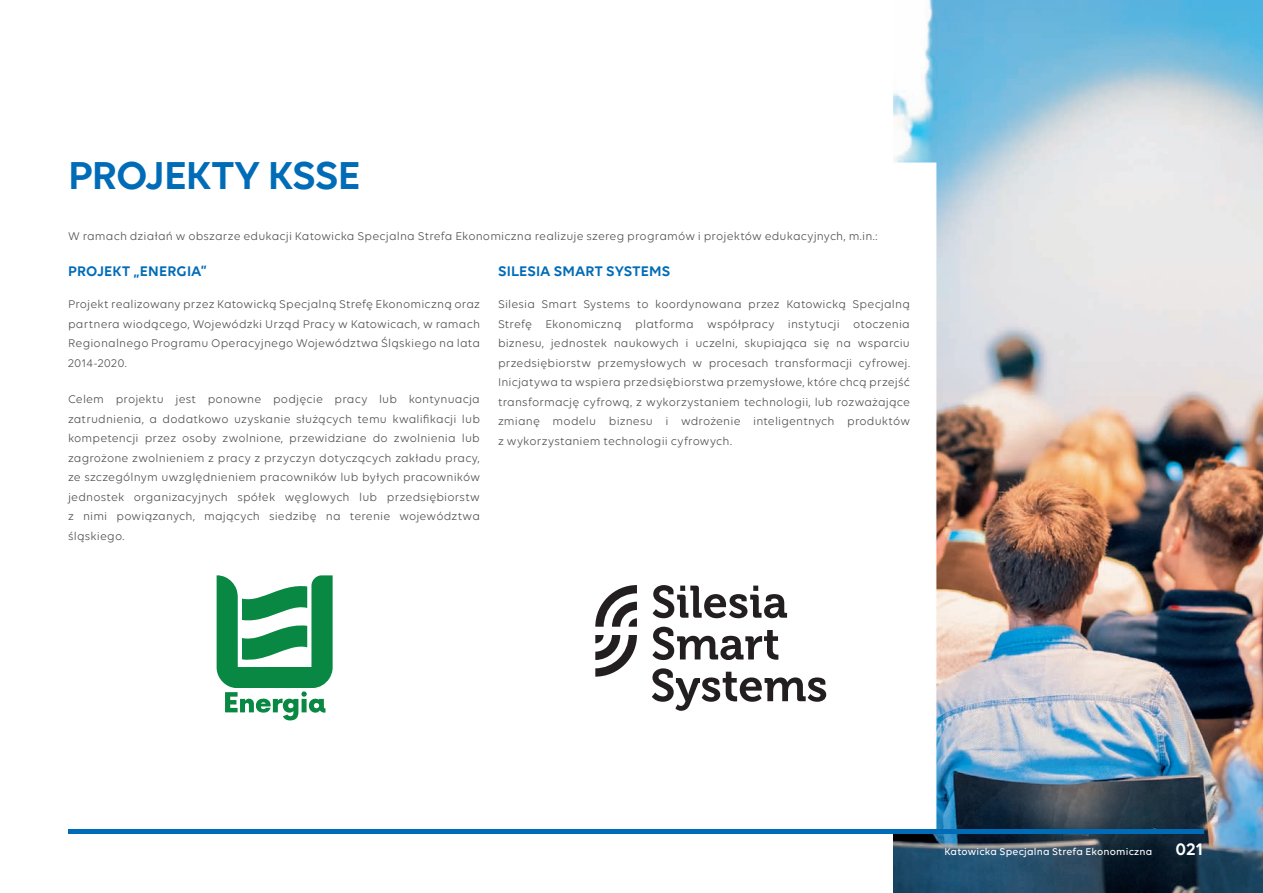
<style>
.page{position:relative;width:1263px;height:893px;background:#fff}
.page>*{position:absolute;margin:0;border:0;box-sizing:border-box;transform-origin:0 0}
.t1{font:600 42px "Volte";letter-spacing:-.02em;color:#006cb7}
.t2{font:600 18px "Volte";color:#fff}
.t3{font:600 15px "Volte";letter-spacing:.015em;color:#006cb7}
.t4{font:12px/19.5px "Volte";letter-spacing:.015em;color:#4b4c4d;text-align:justify}
.t5{font:500 10.5px "Volte";letter-spacing:.015em;color:#fff}
</style>
<div class="page">
<img style="left:893px;top:0;width:370px;height:893px">
<svg style="left:893px;top:162px;width:44px;height:667px"></svg>
<svg style="left:653px;top:585px;width:134px;height:33px"></svg>
<svg style="left:652px;top:627px;width:126px;height:33px"></svg>
<svg style="left:652px;top:668px;width:174px;height:43px"></svg>
<svg style="left:595px;top:585px;width:42px;height:42px"></svg>
<svg style="left:595px;top:635px;width:42px;height:42px"></svg>
<svg style="left:217px;top:575px;width:116px;height:145px"></svg>
<hr style="left:68px;top:829px;width:1135px;height:4px;background:#006cb7">
<h1 class="t1" style="left:68px;top:150px;width:294px">PROJEKTY KSSE</h1>
<p class="t4" style="left:68px;top:226px;width:811px">W ramach działań w obszarze edukacji Katowicka Specjalna Strefa Ekonomiczna realizuje szereg programów i projektów edukacyjnych, m.in.:</p>
<p class="t3" style="left:68px;top:262px;width:140px">PROJEKT „ENERGIA”</p>
<p class="t4" style="left:68px;top:294px;width:413px">Projekt realizowany przez Katowicką Specjalną Strefę Ekonomiczną oraz partnera wiodącego, Wojewódzki Urząd Pracy w Katowicach, w ramach Regionalnego Programu Operacyjnego Województwa Śląskiego na lata 2014-2020.</p>
<p class="t4" style="left:68px;top:389px;width:413px">Celem projektu jest ponowne podjęcie pracy lub kontynuacja zatrudnienia, a dodatkowo uzyskanie służących temu kwalifikacji lub kompetencji przez osoby zwolnione, przewidziane do zwolnienia lub zagrożone zwolnieniem z pracy z przyczyn dotyczących zakładu pracy, ze szczególnym uwzględnieniem pracowników lub byłych pracowników jednostek organizacyjnych spółek węglowych lub przedsiębiorstw z nimi powiązanych, mających siedzibę na terenie województwa śląskiego.</p>
<p class="t3" style="left:498px;top:262px;width:174px">SILESIA SMART SYSTEMS</p>
<p class="t4" style="left:498px;top:294px;width:413px">Silesia Smart Systems to koordynowana przez Katowicką Specjalną Strefę Ekonomiczną platforma współpracy instytucji otoczenia biznesu, jednostek naukowych i uczelni, skupiająca się na wsparciu przedsiębiorstw przemysłowych w procesach transformacji cyfrowej.<br>Inicjatywa ta wspiera przedsiębiorstwa przemysłowe, które chcą przejść transformację cyfrową, z wykorzystaniem technologii, lub rozważające zmianę modelu biznesu i wdrożenie inteligentnych produktów z wykorzystaniem technologii cyfrowych.</p>
<p class="t5" style="left:944px;top:845px;width:210px">Katowicka Specjalna Strefa Ekonomiczna</p>
<h2 class="t2" style="left:1175px;top:838px;width:29px">021</h2>
</div>
